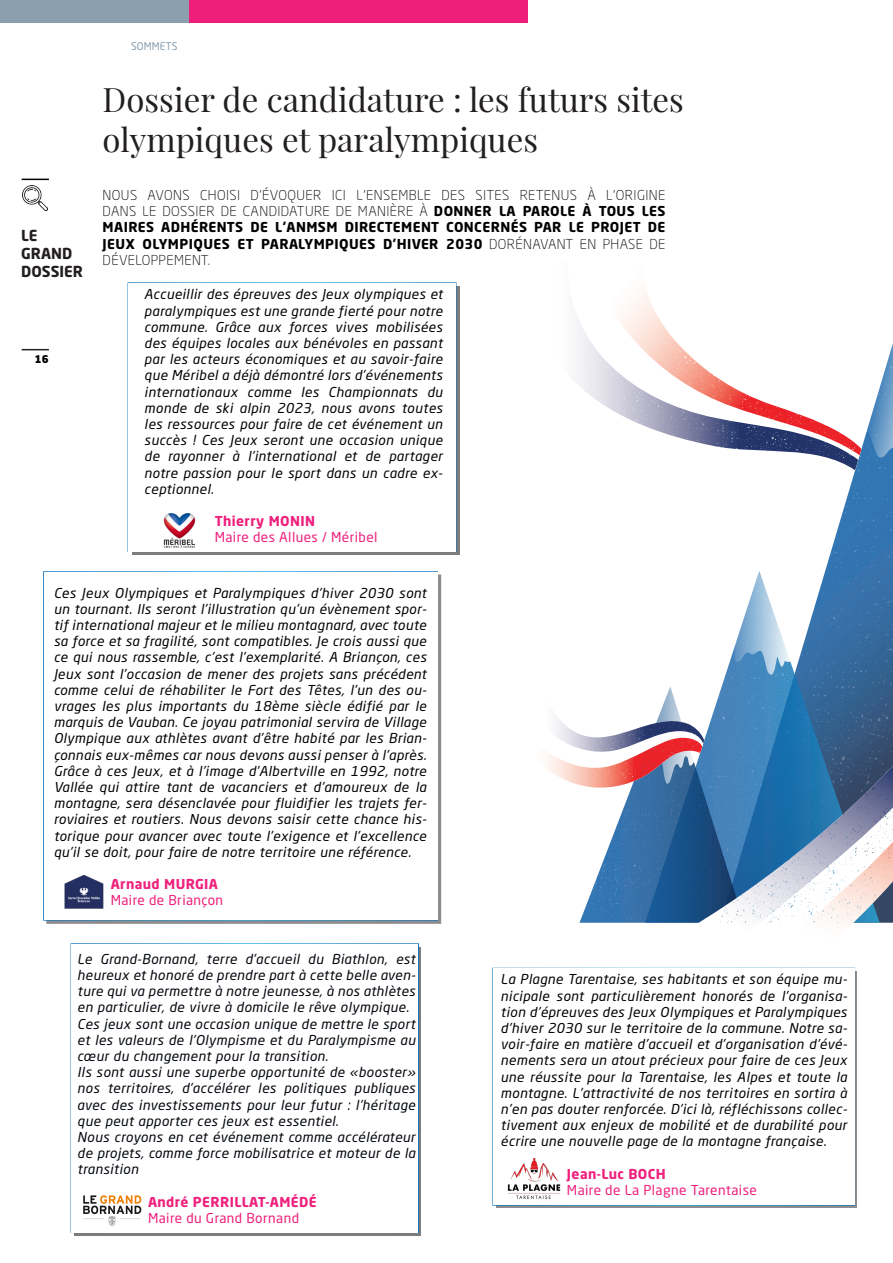
<style>
.page{position:relative;width:893px;height:1263px;background:#fff}
.page>*{position:absolute;margin:0;border:0;box-sizing:border-box;transform-origin:0 0}
.t1{font:33px/39.6px "Playfair Display";color:#231f20}
.t2{font:700 15px "Neo Sans Std";color:#231f20}
.t3{font:italic 13.5px/16.2px "Neo Sans Std";letter-spacing:.03em;color:#000001;text-align:justify}
.t4{font:italic 13.5px/16.2px "Neo Sans Std";letter-spacing:.03em;color:#00060d;text-align:justify}
.t5{font:300 13.5px/16.2px "Neo Sans Std";letter-spacing:.03em;color:#000001;text-align:justify}
.t6{font:13.5px "Neo Sans Std";letter-spacing:.03em;color:#ee207c}
.t7{font:700 13.5px "Neo Sans Std";letter-spacing:.03em;color:#ee207c}
.t8{font:10.5px "Neo Sans Std";color:#889fb0}
.t9{font:900 10.5px "Neo Sans Std";color:#000}
.s1{font-weight:700}
</style>
<div class="page">
<img style="left:22px;top:185px;width:26px;height:26px">
<svg style="left:22px;top:179px;width:27px;height:1px"></svg>
<svg style="left:22px;top:349px;width:27px;height:1px"></svg>
<div style="left:0;top:0;width:189px;height:23px;background:#8c9faf"></div>
<div style="left:189px;top:0;width:338px;height:23px;background:#ee1e7b"></div>
<svg style="left:845px;top:459px;width:48px;height:45px;background:#4482b9"></svg>
<svg style="left:861px;top:344px;width:32px;height:115px"></svg>
<svg style="left:577px;top:318px;width:281px;height:152px"></svg>
<svg style="left:596px;top:288px;width:265px;height:167px"></svg>
<svg style="left:679px;top:504px;width:214px;height:467px"></svg>
<svg style="left:546px;top:556px;width:249px;height:367px"></svg>
<div style="left:43px;top:571px;width:395px;height:350px;background:#fff;border:2px solid #fff"></div>
<img style="left:64px;top:874px;width:40px;height:35px">
<div style="left:71px;top:943px;width:348px;height:290px;background:#fff;border:2px solid #fff"></div>
<img style="left:83px;top:1195px;width:59px;height:32px">
<div style="left:492px;top:968px;width:363px;height:238px;background:#fff;border:2px solid #fff"></div>
<img style="left:507px;top:1158px;width:54px;height:40px">
<img style="left:163px;top:514px;width:33px;height:34px">
<p class="t2" style="left:21px;top:226px;width:18px">LE</p>
<p class="t2" style="left:21px;top:244px;width:53px">GRAND</p>
<p class="t2" style="left:21px;top:262px;width:63px">DOSSIER</p>
<p class="t9" style="left:35px;top:352px;width:15px">16</p>
<p class="t8" style="left:131px;top:40px;width:48px">SOMMETS</p>
<p class="t1" style="left:103px;top:80px;width:583px">Dossier de candidature : les futurs sites olympiques et paralympiques</p>
<p class="t5" style="left:103px;top:187px;width:564px">NOUS AVONS CHOISI D’ÉVOQUER ICI L’ENSEMBLE DES SITES RETENUS À L’ORIGINE DANS LE DOSSIER DE CANDIDATURE DE MANIÈRE À <span class="s1">DONNER LA PAROLE À TOUS LES MAIRES ADHÉRENTS DE L’ANMSM DIRECTEMENT CONCERNÉS PAR LE PROJET DE JEUX OLYMPIQUES ET PARALYMPIQUES D’HIVER 2030</span> DORÉNAVANT EN PHASE DE DÉVELOPPEMENT.</p>
<p class="t3" style="left:144px;top:286px;width:300px">Accueillir des épreuves des Jeux olympiques et paralympiques est une grande fierté pour notre commune. Grâce aux forces vives mobilisées des équipes locales aux bénévoles en passant par les acteurs économiques et au savoir-faire que Méribel a déjà démontré lors d’événements internationaux comme les Championnats du monde de ski alpin 2023, nous avons toutes les ressources pour faire de cet événement un succès ! Ces Jeux seront une occasion unique de rayonner à l’international et de partager notre passion pour le sport dans un cadre ex&shy;ceptionnel.</p>
<p class="t7" style="left:215px;top:512px;width:102px">Thierry MONIN</p>
<p class="t6" style="left:215px;top:529px;width:164px">Maire des Allues / Méribel</p>
<p class="t3" style="left:54px;top:584px;width:374px">Ces Jeux Olympiques et Paralympiques d’hiver 2030 sont un tournant. Ils seront l’illustration qu’un évènement spor&shy;tif international majeur et le milieu montagnard, avec toute sa force et sa fragilité, sont compatibles. Je crois aussi que ce qui nous rassemble, c’est l’exemplarité. A Briançon, ces Jeux sont l’occasion de mener des projets sans précédent comme celui de réhabiliter le Fort des Têtes, l’un des ou&shy;vrages les plus importants du 18ème siècle édifié par le marquis de Vauban. Ce joyau patrimonial servira de Village Olympique aux athlètes avant d’être habité par les Brian&shy;çonnais eux-mêmes car nous devons aussi penser à l’après.<br>Grâce à ces Jeux, et à l’image d’Albertville en 1992, notre Vallée qui attire tant de vacanciers et d’amoureux de la montagne, sera désenclavée pour fluidifier les trajets fer&shy;roviaires et routiers. Nous devons saisir cette chance his&shy;torique pour avancer avec toute l’exigence et l’excellence qu’il se doit, pour faire de notre territoire une référence.</p>
<p class="t7" style="left:111px;top:875px;width:109px">Arnaud MURGIA</p>
<p class="t6" style="left:111px;top:892px;width:114px">Maire de Briançon</p>
<p class="t4" style="left:77px;top:950px;width:340px">Le Grand-Bornand, terre d’accueil du Biathlon, est heureux et honoré de prendre part à cette belle aven&shy;ture qui va permettre à notre jeunesse, à nos athlètes en particulier, de vivre à domicile le rêve olympique.</p>
<p class="t4" style="left:77px;top:1015px;width:340px">Ces jeux sont une occasion unique de mettre le sport et les valeurs de l’Olympisme et du Paralympisme au cœur du changement pour la transition.</p>
<p class="t4" style="left:77px;top:1064px;width:340px">Ils sont aussi une superbe opportunité de «booster» nos territoires, d’accélérer les politiques publiques avec des investissements pour leur futur : l’héritage que peut apporter ces jeux est essentiel.</p>
<p class="t4" style="left:77px;top:1129px;width:340px">Nous croyons en cet événement comme accélérateur de projets, comme force mobilisatrice et moteur de la transition</p>
<p class="t7" style="left:148px;top:1193px;width:170px">André PERRILLAT-AMÉDÉ</p>
<p class="t6" style="left:148px;top:1210px;width:153px">Maire du Grand Bornand</p>
<p class="t3" style="left:501px;top:971px;width:348px">La Plagne Tarentaise, ses habitants et son équipe mu&shy;nicipale sont particulièrement honorés de l’organisa&shy;tion d’épreuves des Jeux Olympiques et Paralympiques d’hiver 2030 sur le territoire de la commune. Notre sa&shy;voir-faire en matière d’accueil et d’organisation d’évé&shy;nements sera un atout précieux pour faire de ces Jeux une réussite pour la Tarentaise, les Alpes et toute la montagne. L’attractivité de nos territoires en sortira à n’en pas douter renforcée. D’ici là, réfléchissons collec&shy;tivement aux enjeux de mobilité et de durabilité pour écrire une nouvelle page de la montagne française.</p>
<p class="t7" style="left:567px;top:1165px;width:100px">Jean-Luc BOCH</p>
<p class="t6" style="left:567px;top:1182px;width:192px">Maire de La Plagne Tarentaise</p>
</div>
